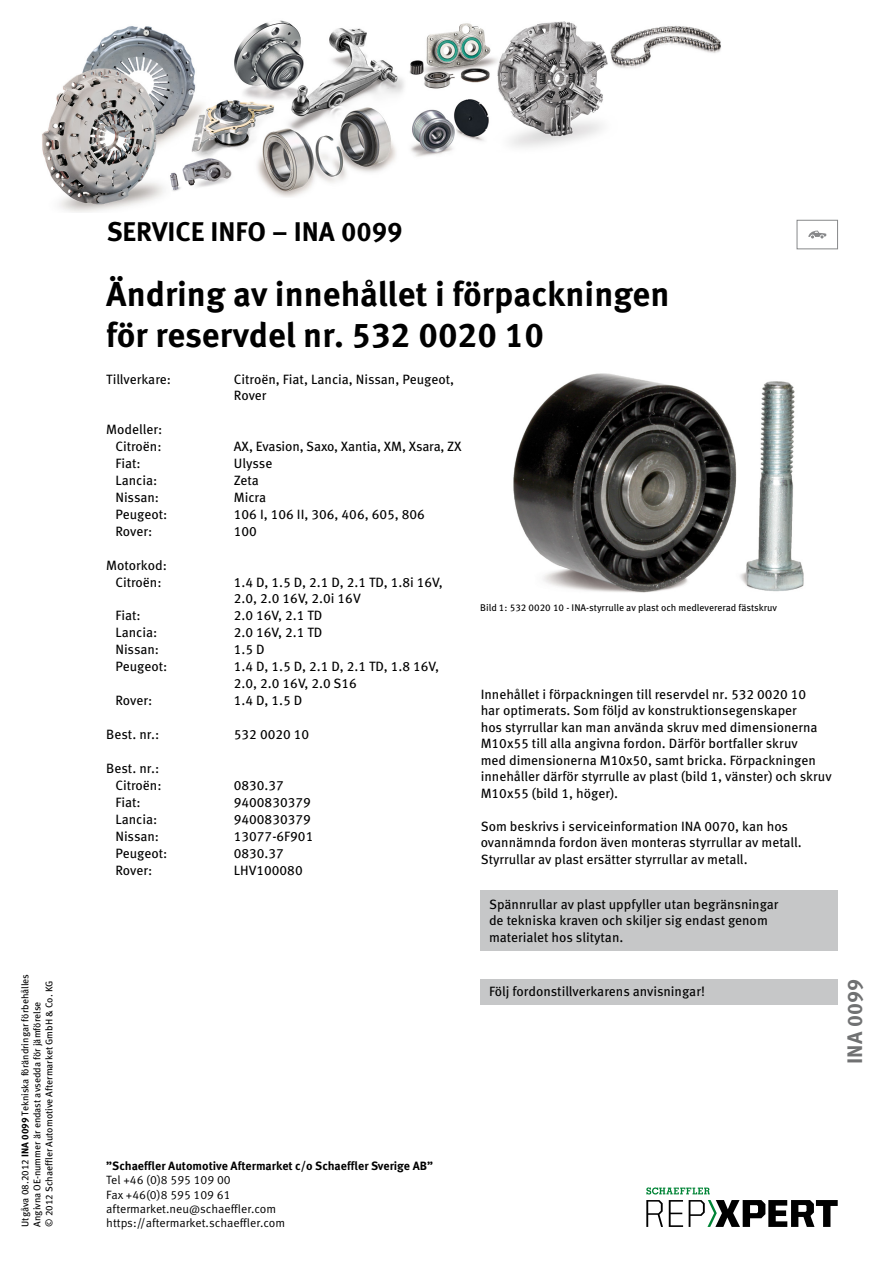
<style>
.page{position:relative;width:893px;height:1263px;background:#fff}
.page>*{position:absolute;margin:0;border:0;box-sizing:border-box;transform-origin:0 0}
.t1{font:700 34.5px/41.4px "Meta Pro";color:#000}
.t2{font:700 27px "Meta Pro";color:#000}
.t3{font:700 21px "Meta Pro";color:#707172}
.t4{font:13.5px/16.5px "Meta Pro";color:#000}
.t5{font:12px/14.4px "Meta Pro Norm";color:#000}
.t6{font:700 12px "Meta Pro";color:#000}
.t7{font:9.75px/12px "Meta Pro";color:#000}
.s1{font-weight:700}
</style>
<div class="page">
<div style="left:480px;top:890px;width:358px;height:60px;background:#c6c7c8"></div>
<img style="left:513px;top:373px;width:291px;height:220px">
<div style="left:480px;top:980px;width:358px;height:25px;background:#c6c7c8"></div>
<div style="left:797px;top:220px;width:41px;height:29px;border:1px solid #87888a"></div>
<svg style="left:808px;top:231px;width:18px;height:7px"></svg>
<img style="left:42px;top:20px;width:679px;height:192px">
<svg style="left:646px;top:1200px;width:17px;height:27px"></svg>
<svg style="left:669px;top:1200px;width:14px;height:27px"></svg>
<svg style="left:689px;top:1200px;width:149px;height:27px"></svg>
<svg style="left:646px;top:1187px;width:64px;height:7px"></svg>
<p class="t7" style="left:19px;top:1227px;width:254px;rotate:-90deg">Utgåva 08.2012 <span class="s1">INA 0099</span> Tekniska förändringar förbehålles<br>Angivna OE-nummer är endast avsedda för jämförelse<br>© 2012 Schaeffler Automotive Aftermarket GmbH &amp; Co. KG</p>
<h2 class="t2" style="left:107px;top:210px;width:297px">SERVICE INFO – INA 0099</h2>
<h1 class="t1" style="left:106px;top:271px;width:565px">Ändring av innehållet i förpackningen för reservdel nr. 532 0020 10</h1>
<p class="t4" style="left:106px;top:370px;width:66px">Tillverkare:</p>
<p class="t4" style="left:234px;top:370px;width:222px">Citroën, Fiat, Lancia, Nissan, Peugeot,<br>Rover</p>
<p class="t4" style="left:106px;top:420px;width:58px;line-height:17px;text-align:right">Modeller:<br>Citroën:</p>
<p class="t4" style="left:234px;top:437px;width:229px">AX, Evasion, Saxo, Xantia, XM, Xsara, ZX</p>
<p class="t4" style="left:115px;top:454px;width:27px">Fiat:</p>
<p class="t4" style="left:234px;top:454px;width:40px">Ulysse</p>
<p class="t4" style="left:115px;top:471px;width:43px">Lancia:</p>
<p class="t4" style="left:234px;top:471px;width:27px">Zeta</p>
<p class="t4" style="left:115px;top:488px;width:45px">Nissan:</p>
<p class="t4" style="left:234px;top:488px;width:34px">Micra</p>
<p class="t4" style="left:115px;top:505px;width:53px">Peugeot:</p>
<p class="t4" style="left:234px;top:505px;width:193px">106 I, 106 II, 306, 406, 605, 806</p>
<p class="t4" style="left:115px;top:522px;width:38px">Rover:</p>
<p class="t4" style="left:234px;top:522px;width:25px">100</p>
<p class="t4" style="left:106px;top:556px;width:62px;line-height:17px;text-align:center">Motorkod:<br>Citroën:</p>
<p class="t4" style="left:234px;top:573px;width:210px">1.4 D, 1.5 D, 2.1 D, 2.1 TD, 1.8i 16V,<br>2.0, 2.0 16V, 2.0i 16V</p>
<p class="t4" style="left:115px;top:607px;width:27px">Fiat:</p>
<p class="t4" style="left:234px;top:607px;width:90px">2.0 16V, 2.1 TD</p>
<p class="t4" style="left:115px;top:624px;width:43px">Lancia:</p>
<p class="t4" style="left:234px;top:624px;width:90px">2.0 16V, 2.1 TD</p>
<p class="t4" style="left:115px;top:641px;width:45px">Nissan:</p>
<p class="t4" style="left:234px;top:641px;width:32px">1.5 D</p>
<p class="t4" style="left:115px;top:658px;width:53px">Peugeot:</p>
<p class="t4" style="left:234px;top:658px;width:207px">1.4 D, 1.5 D, 2.1 D, 2.1 TD, 1.8 16V,<br>2.0, 2.0 16V, 2.0 S16</p>
<p class="t4" style="left:115px;top:691px;width:38px">Rover:</p>
<p class="t4" style="left:234px;top:691px;width:70px">1.4 D, 1.5 D</p>
<p class="t4" style="left:106px;top:725px;width:55px">Best. nr.:</p>
<p class="t4" style="left:234px;top:725px;width:77px">532 0020 10</p>
<p class="t4" style="left:106px;top:759px;width:57px;line-height:17px;text-align:right">Best. nr.:<br>Citroën:</p>
<p class="t4" style="left:234px;top:776px;width:52px">0830.37</p>
<p class="t4" style="left:115px;top:793px;width:27px">Fiat:</p>
<p class="t4" style="left:234px;top:793px;width:78px">9400830379</p>
<p class="t4" style="left:115px;top:810px;width:43px">Lancia:</p>
<p class="t4" style="left:234px;top:810px;width:78px">9400830379</p>
<p class="t4" style="left:115px;top:827px;width:45px">Nissan:</p>
<p class="t4" style="left:234px;top:827px;width:81px">13077-6F901</p>
<p class="t4" style="left:115px;top:844px;width:53px">Peugeot:</p>
<p class="t4" style="left:234px;top:844px;width:52px">0830.37</p>
<p class="t4" style="left:115px;top:861px;width:38px">Rover:</p>
<p class="t4" style="left:234px;top:861px;width:70px">LHV100080</p>
<p class="t7" style="left:480px;top:601px;width:299px">Bild 1: 532 0020 10 - INA-styrrulle av plast och medlevererad fästskruv</p>
<p class="t4" style="left:481px;top:685px;width:352px">Innehållet i förpackningen till reservdel nr. 532 0020 10<br>har optimerats. Som följd av konstruktionsegenskaper<br>hos styrrullar kan man använda skruv med dimensionerna M10x55 till alla angivna fordon. Därför bortfaller skruv<br>med dimensionerna M10x50, samt bricka. Förpackningen innehåller därför styrrulle av plast (bild 1, vänster) och skruv M10x55 (bild 1, höger).</p>
<p class="t4" style="left:481px;top:817px;width:323px">Som beskrivs i serviceinformation INA 0070, kan hos ovannämnda fordon även monteras styrrullar av metall.<br>Styrrullar av plast ersätter styrrullar av metall.</p>
<p class="t4" style="left:489px;top:895px;width:291px">Spännrullar av plast uppfyller utan begränsningar de tekniska kraven och skiljer sig endast genom materialet hos slitytan.</p>
<p class="t4" style="left:489px;top:982px;width:217px">Följ fordonstillverkarens anvisningar!</p>
<h3 class="t3" style="left:838px;top:1064px;width:86px;rotate:-90deg">INA 0099</h3>
<p class="t6" style="left:106px;top:1156px;width:328px">”Schaeffler Automotive Aftermarket c/o Schaeffler Sverige AB”</p>
<p class="t5" style="left:106px;top:1172px;width:180px">Tel +46 (0)8 595 109 00<br>Fax +46(0)8 595 109 61 aftermarket.neu@schaeffler.com https://aftermarket.schaeffler.com</p>
</div>
